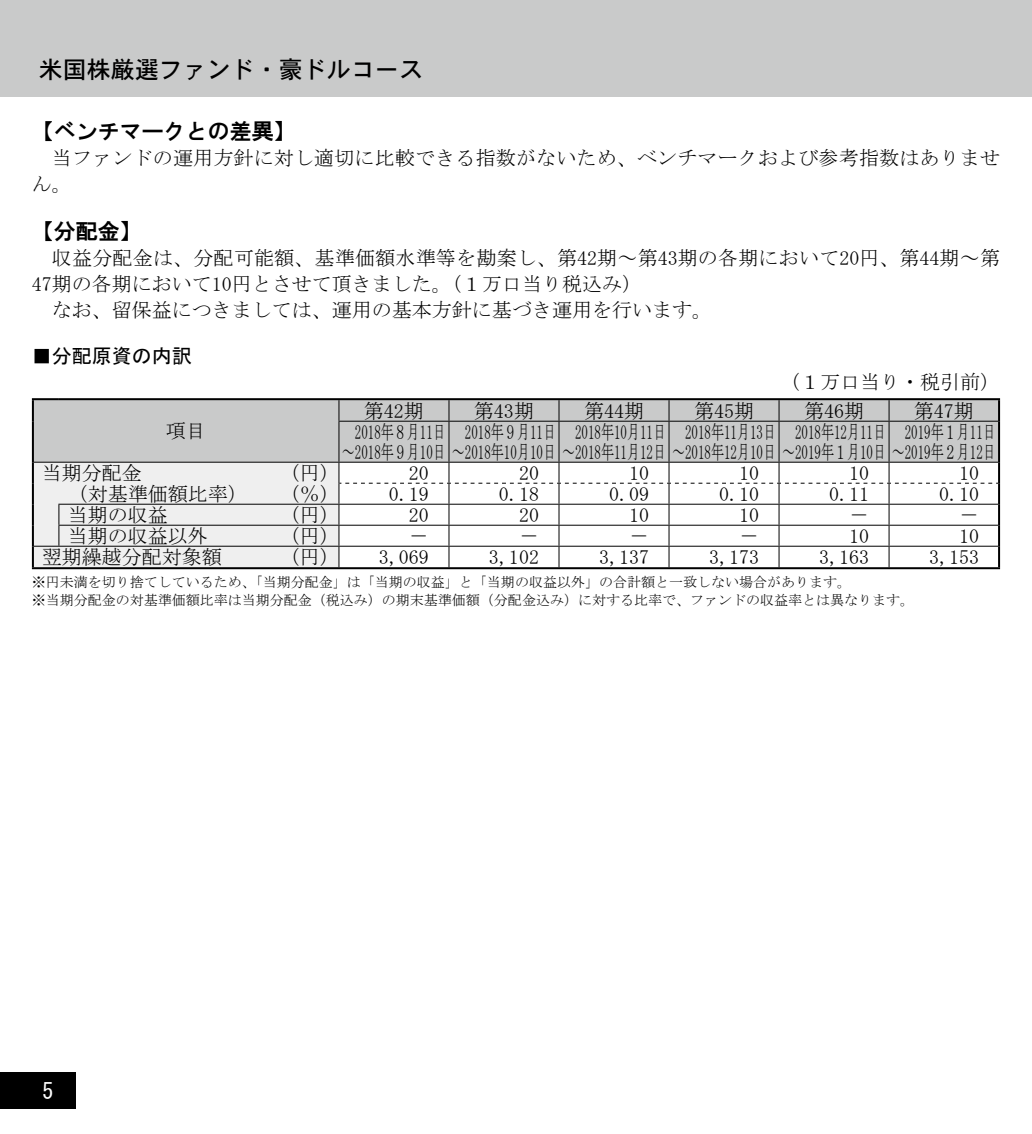
<style>
.page{position:relative;width:1032px;height:1134px;background:#fff}
.page>*{position:absolute;margin:0;border:0;box-sizing:border-box;transform-origin:0 0}
.t1{font:24px "DFHS Gothic W5 WIN RKSJ H";color:#000}
.t2{font:22px "HGS Gothic E";color:#000}
.t3{font:22px "MS Gothic";color:#fff}
.t4{font:20px/20.6px "MS Mincho";color:#000}
.t5{font:20px "MS Gothic";color:#000}
.t6{font:14px/18px "MS Mincho";color:#000}
</style>
<div class="page">
<div style="left:0;top:0;width:1032px;height:96px;background:#c9caca"></div>
<div style="left:0;top:1072px;width:76px;height:36px;background:#000"></div>
<div style="left:34px;top:400px;width:964px;height:62px;background:#c9caca"></div>
<hr style="left:32px;top:398px;width:27px;height:2px;background:#000">
<hr style="left:32px;top:400px;width:2px;height:21px;background:#000">
<hr style="left:59px;top:398px;width:941px;height:2px;background:#000">
<hr style="left:998px;top:400px;width:2px;height:21px;background:#000">
<hr style="left:32px;top:421px;width:2px;height:41px;background:#000">
<hr style="left:998px;top:421px;width:2px;height:41px;background:#000">
<hr style="left:32px;top:462px;width:2px;height:21px;background:#000">
<hr style="left:998px;top:462px;width:2px;height:21px;background:#000">
<hr style="left:32px;top:483px;width:2px;height:21px;background:#000">
<hr style="left:998px;top:483px;width:2px;height:21px;background:#000">
<hr style="left:32px;top:504px;width:2px;height:21px;background:#000">
<hr style="left:998px;top:504px;width:2px;height:21px;background:#000">
<hr style="left:32px;top:525px;width:2px;height:21px;background:#000">
<hr style="left:998px;top:525px;width:2px;height:21px;background:#000">
<hr style="left:32px;top:546px;width:2px;height:21px;background:#000">
<hr style="left:998px;top:546px;width:2px;height:21px;background:#000">
<hr style="left:32px;top:567px;width:968px;height:2px;background:#000">
<svg style="left:338px;top:400px;width:1px;height:21px"></svg>
<svg style="left:448px;top:400px;width:1px;height:21px"></svg>
<svg style="left:558px;top:400px;width:1px;height:21px"></svg>
<svg style="left:668px;top:400px;width:1px;height:21px"></svg>
<svg style="left:778px;top:400px;width:1px;height:21px"></svg>
<svg style="left:888px;top:400px;width:1px;height:21px"></svg>
<hr style="left:338px;top:421px;width:111px;height:1px;background:#000">
<hr style="left:338px;top:422px;width:1px;height:40px;background:#000">
<hr style="left:449px;top:421px;width:110px;height:1px;background:#000">
<hr style="left:448px;top:422px;width:1px;height:40px;background:#000">
<hr style="left:559px;top:421px;width:110px;height:1px;background:#000">
<hr style="left:558px;top:422px;width:1px;height:40px;background:#000">
<hr style="left:669px;top:421px;width:110px;height:1px;background:#000">
<hr style="left:668px;top:422px;width:1px;height:40px;background:#000">
<hr style="left:779px;top:421px;width:110px;height:1px;background:#000">
<hr style="left:778px;top:422px;width:1px;height:40px;background:#000">
<hr style="left:889px;top:421px;width:109px;height:1px;background:#000">
<hr style="left:888px;top:422px;width:1px;height:40px;background:#000">
<svg style="left:33px;top:462px;width:965px;height:106px"></svg>
<p class="t1" style="left:39px;top:57px;width:385px">米国株厳選ファンド・豪ドルコース</p>
<p class="t2" style="left:32px;top:120px;width:265px">【ベンチマークとの差異】</p>
<p class="t4" style="left:32px;top:145px;width:970px;line-height:26px;text-indent:20px">当ファンドの運用方針に対し適切に比較できる指数がないため、ベンチマークおよび参考指数はありません。</p>
<p class="t2" style="left:32px;top:220px;width:112px">【分配金】</p>
<p class="t4" style="left:52px;top:248px;width:950px">収益分配金は、分配可能額、基準価額水準等を勘案し、第42期～第43期の各期において20円、第44期～第</p>
<p class="t4" style="left:32px;top:274px;width:612px">47期の各期において10円とさせて頂きました。（１万口当り税込み）</p>
<p class="t4" style="left:52px;top:300px;width:662px">なお、留保益につきましては、運用の基本方針に基づき運用を行います。</p>
<p class="t5" style="left:32px;top:346px;width:162px">■分配原資の内訳</p>
<p class="t4" style="left:780px;top:372px;width:221px">（１万口当り・税引前）</p>
<p class="t4" style="left:166px;top:421px;width:41px">項目</p>
<p class="t4" style="left:342px;top:400px;width:655px;text-indent:572px">第47期　2018年８月11日　2018年９月11日　2018年10月11日　2018年11月13日　2018年12月11日　2019年１月11日～2018年９月10日～2018年10月10日～2018年11月12日～2018年12月10日～2019年１月10日～2019年２月12日</p>
<p class="t4" style="left:364px;top:400px;width:61px">第42期</p>
<p class="t4" style="left:474px;top:400px;width:61px">第43期</p>
<p class="t4" style="left:584px;top:400px;width:61px">第44期</p>
<p class="t4" style="left:694px;top:400px;width:61px">第45期</p>
<p class="t4" style="left:804px;top:400px;width:61px">第46期</p>
<p class="t4" style="left:42px;top:463px;width:102px">当期分配金</p>
<p class="t4" style="left:280px;top:463px;width:61px">（円）</p>
<p class="t4" style="left:409px;top:462px;width:21px">20</p>
<p class="t4" style="left:519px;top:462px;width:21px">20</p>
<p class="t4" style="left:629px;top:462px;width:21px">10</p>
<p class="t4" style="left:739px;top:462px;width:21px">10</p>
<p class="t4" style="left:849px;top:462px;width:21px">10</p>
<p class="t4" style="left:959px;top:462px;width:21px">10</p>
<p class="t4" style="left:68px;top:483px;width:181px">（対基準価額比率）</p>
<p class="t4" style="left:280px;top:483px;width:61px">（％）</p>
<p class="t4" style="left:389px;top:483px;width:41px">0.19</p>
<p class="t4" style="left:499px;top:483px;width:41px">0.18</p>
<p class="t4" style="left:609px;top:483px;width:41px">0.09</p>
<p class="t4" style="left:719px;top:483px;width:41px">0.10</p>
<p class="t4" style="left:829px;top:483px;width:41px">0.11</p>
<p class="t4" style="left:939px;top:483px;width:41px">0.10</p>
<p class="t4" style="left:68px;top:504px;width:102px">当期の収益</p>
<p class="t4" style="left:280px;top:504px;width:61px">（円）</p>
<p class="t4" style="left:409px;top:504px;width:21px">20</p>
<p class="t4" style="left:519px;top:504px;width:21px">20</p>
<p class="t4" style="left:629px;top:504px;width:21px">10</p>
<p class="t4" style="left:739px;top:504px;width:21px">10</p>
<p class="t4" style="left:849px;top:504px;width:21px">－</p>
<p class="t4" style="left:959px;top:504px;width:21px">－</p>
<p class="t4" style="left:68px;top:525px;width:142px">当期の収益以外</p>
<p class="t4" style="left:280px;top:525px;width:61px">（円）</p>
<p class="t4" style="left:409px;top:525px;width:21px">－</p>
<p class="t4" style="left:519px;top:525px;width:21px">－</p>
<p class="t4" style="left:629px;top:525px;width:21px">－</p>
<p class="t4" style="left:739px;top:525px;width:21px">－</p>
<p class="t4" style="left:849px;top:525px;width:21px">10</p>
<p class="t4" style="left:959px;top:525px;width:21px">10</p>
<p class="t4" style="left:42px;top:547px;width:181px">翌期繰越分配対象額</p>
<p class="t4" style="left:280px;top:547px;width:61px">（円）</p>
<p class="t4" style="left:379px;top:547px;width:51px">3,069</p>
<p class="t4" style="left:489px;top:547px;width:51px">3,102</p>
<p class="t4" style="left:599px;top:547px;width:51px">3,137</p>
<p class="t4" style="left:709px;top:547px;width:51px">3,173</p>
<p class="t4" style="left:819px;top:547px;width:51px">3,163</p>
<p class="t4" style="left:929px;top:547px;width:51px">3,153</p>
<p class="t6" style="left:32px;top:573px;width:884px">※円未満を切り捨てしているため、「当期分配金」は「当期の収益」と「当期の収益以外」の合計額と一致しない場合があります。<br>※当期分配金の対基準価額比率は当期分配金（税込み）の期末基準価額（分配金込み）に対する比率で、ファンドの収益率とは異なります。</p>
<p class="t3" style="left:42px;top:1080px;width:12px">5</p>
</div>
